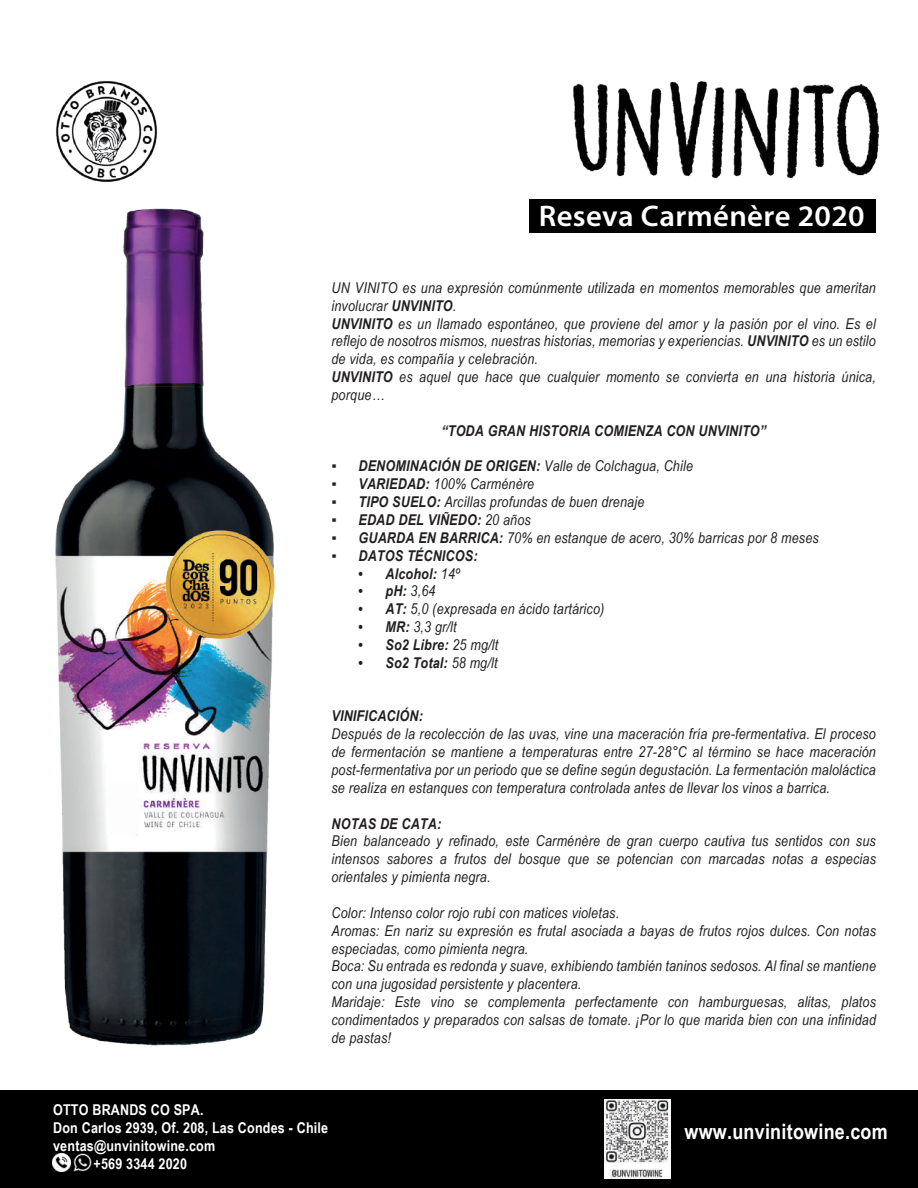
<style>
.page{position:relative;width:918px;height:1188px;background:#fff}
.page>*{position:absolute;margin:0;border:0;box-sizing:border-box;transform-origin:0 0}
.t1{font:600 29.85px "Myriad Pro";letter-spacing:.01em;color:#fff}
.t2{font:700 21.3px "Arial Narrow";letter-spacing:.01em;color:#fff}
.t3{font:italic 14.85px/17.9px "Arial Narrow";letter-spacing:.01em;color:#231f20}
.t4{font:italic 700 14.85px "Arial Narrow";letter-spacing:.01em;color:#231f20}
.t5{font:700 14.85px "Arial Narrow";letter-spacing:.01em;color:#fff}
.s1{font-weight:700}
.s2{font-weight:400}
</style>
<div class="page">
<img style="left:573px;top:81px;width:306px;height:98px">
<img style="left:56px;top:81px;width:102px;height:91px">
<img style="left:55px;top:172px;width:219px;height:874px">
<img style="left:164px;top:529px;width:112px;height:111px;border-radius:56px">
<div style="left:529px;top:199px;width:346px;height:34px;background:#000001"></div>
<div style="left:0;top:1090px;width:918px;height:98px;background:#000001"></div>
<img style="left:604px;top:1100px;width:66px;height:79px">
<img style="left:74px;top:1154px;width:18px;height:18px">
<img style="left:52px;top:1154px;width:18px;height:17px">
<h1 class="t1" style="left:539px;top:197px;width:328px">Reseva Carménère 2020</h1>
<p class="t3" style="left:332px;top:278px;width:546px">UN VINITO es una expresión comúnmente utilizada en momentos memorables que ameritan involucrar <span class="s1">UNVINITO</span>.<br><span class="s1">UNVINITO</span> es un llamado espontáneo, que proviene del amor y la pasión por el vino. Es el reflejo de nosotros mismos, nuestras historias, memorias y experiencias. <span class="s1">UNVINITO</span> es un estilo de vida, es compañía y celebración.<br><span class="s1">UNVINITO</span> es aquel que hace que cualquier momento se convierta en una historia única, porque…</p>
<p class="t4" style="left:441px;top:419px;width:326px">“TODA GRAN HISTORIA COMIENZA CON UNVINITO”</p>
<p class="t4" style="left:332px;top:455px;width:363px">▪ DENOMINACIÓN DE ORIGEN: <span class="s2">Valle de Colchagua, Chile</span></p>
<p class="t3" style="left:332px;top:475px;width:204px"><span class="s1">▪ VARIEDAD:</span> 100% Carménère</p>
<p class="t3" style="left:332px;top:493px;width:314px"><span class="s1">▪ TIPO SUELO:</span> Arcillas profundas de buen drenaje</p>
<p class="t4" style="left:332px;top:509px;width:201px">▪ EDAD DEL VIÑEDO: <span class="s2">20 años</span></p>
<p class="t3" style="left:332px;top:528px;width:489px"><span class="s1">▪ GUARDA EN BARRICA:</span> 70% en estanque de acero, 30% barricas por 8 meses</p>
<p class="t4" style="left:332px;top:544px;width:148px">▪ DATOS TÉCNICOS:</p>
<p class="t4" style="left:359px;top:562px;width:103px">• Alcohol: <span class="s2">14º</span></p>
<p class="t4" style="left:359px;top:580px;width:79px">• pH: <span class="s2">3,64</span></p>
<p class="t3" style="left:359px;top:600px;width:247px"><span class="s1">• AT:</span> 5,0 (expresada en ácido tartárico)</p>
<p class="t3" style="left:359px;top:618px;width:100px"><span class="s1">• MR:</span> 3,3 gr/lt</p>
<p class="t4" style="left:359px;top:634px;width:141px">• So2 Libre: <span class="s2">25 mg/lt</span></p>
<p class="t4" style="left:359px;top:651px;width:141px">• So2 Total: <span class="s2">58 mg/lt</span></p>
<p class="t4" style="left:332px;top:705px;width:93px">VINIFICACIÓN:</p>
<p class="t3" style="left:332px;top:725px;width:546px;text-align:justify">Después de la recolección de las uvas, vine una maceración fría pre-fermentativa. El proceso de fermentación se mantiene a temperaturas entre 27-28°C al término se hace maceración post-fermentativa por un periodo que se define según degustación. La fermentación maloláctica se realiza en estanques con temperatura controlada antes de llevar los vinos a barrica.</p>
<p class="t4" style="left:332px;top:812px;width:111px">NOTAS DE CATA:</p>
<p class="t3" style="left:332px;top:832px;width:546px;text-align:justify">Bien balanceado y refinado, este Carménère de gran cuerpo cautiva tus sentidos con sus intensos sabores a frutos del bosque que se potencian con marcadas notas a especias orientales y pimienta negra.</p>
<p class="t3" style="left:332px;top:903px;width:546px">Color: Intenso color rojo rubí con matices violetas.<br>Aromas: En nariz su expresión es frutal asociada a bayas de frutos rojos dulces. Con notas especiadas, como pimienta negra.<br>Boca: Su entrada es redonda y suave, exhibiendo también taninos sedosos. Al final se mantiene con una jugosidad persistente y placentera.<br>Maridaje: Este vino se complementa perfectamente con hamburguesas, alitas, platos condimentados y preparados con salsas de tomate. ¡Por lo que marida bien con una infinidad de pastas!</p>
<p class="t5" style="left:53px;top:1099px;width:152px">OTTO BRANDS CO SPA.</p>
<p class="t5" style="left:53px;top:1117px;width:277px">Don Carlos 2939, Of. 208, Las Condes - Chile</p>
<p class="t5" style="left:53px;top:1134px;width:164px">ventas@unvinitowine.com</p>
<p class="t5" style="left:94px;top:1152px;width:95px">+569 3344 2020</p>
<h2 class="t2" style="left:685px;top:1115px;width:205px">www.unvinitowine.com</h2>
</div>
